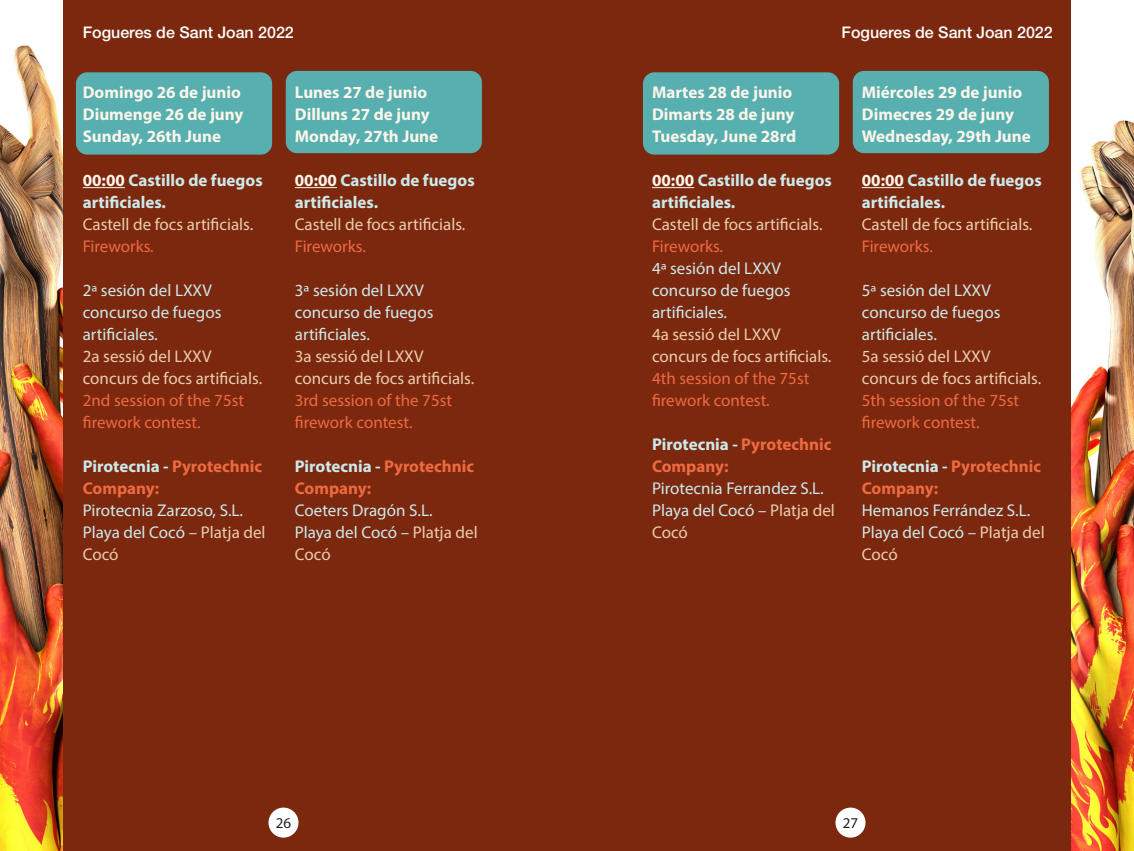
<style>
.page{position:relative;width:1134px;height:851px;background:#fff}
.page>*{position:absolute;margin:0;border:0;box-sizing:border-box;transform-origin:0 0}
.t1{font:17px/22px "Myriad Pro";color:#cce9ea}
.t2{font:17px/22px "Myriad Pro";color:#ebcdad}
.t3{font:700 17px "Myriad Pro";color:#fcf5e9}
.t4{font:17px/22px "Myriad Pro";color:#ee6a41}
.t5{font:700 17px/22px "Myriad Pro";color:#cce9ea}
.t6{font:700 17px/22px "Myriad Pro";color:#ee6a41}
.t7{font:500 16px "Helvetica Neue LT Std";color:#fff}
.t8{font:15px "Myriad Pro";color:#231f20}
.s1{color:#fcf5e9}
.s2{color:#cce9ea}
.s3{color:#ebcdad}
</style>
<div class="page">
<div style="left:0;top:0;width:1134px;height:850px;background:#7b280e"></div>
<div style="left:268px;top:807px;width:30px;height:30px;background:#fff;border-radius:50%"></div>
<div style="left:835px;top:807px;width:30px;height:30px;background:#fff;border-radius:50%"></div>
<img style="left:0;top:0;width:62px;height:850px">
<img style="left:1071px;top:0;width:63px;height:850px">
<div style="left:76px;top:72px;width:196px;height:82px;background:#57afb0;border-radius:11px"></div>
<div style="left:643px;top:72px;width:196px;height:82px;background:#57afb0;border-radius:11px"></div>
<div style="left:286px;top:71px;width:196px;height:82px;background:#57afb0;border-radius:11px"></div>
<div style="left:853px;top:71px;width:196px;height:82px;background:#57afb0;border-radius:11px"></div>
<hr style="left:83px;top:187px;width:42px;height:1px;background:#fcf5e9">
<hr style="left:295px;top:187px;width:42px;height:1px;background:#fcf5e9">
<hr style="left:652px;top:187px;width:42px;height:1px;background:#fcf5e9">
<hr style="left:862px;top:187px;width:42px;height:1px;background:#fcf5e9">
<p class="t7" style="left:83px;top:23px;width:213px">Fogueres de Sant Joan 2022</p>
<p class="t7" style="left:842px;top:23px;width:213px">Fogueres de Sant Joan 2022</p>
<p class="t3" style="left:83px;top:81px;width:160px">Domingo 26 de junio</p>
<p class="t3" style="left:83px;top:103px;width:162px">Diumenge 26 de juny</p>
<p class="t3" style="left:83px;top:125px;width:140px">Sunday, 26th June</p>
<p class="t5" style="left:83px;top:169px;width:181px"><span class="s1">00:00</span> Castillo de fuegos artificiales.</p>
<p class="t2" style="left:83px;top:213px;width:172px">Castell de focs artificials.</p>
<p class="t4" style="left:83px;top:235px;width:73px">Fireworks.</p>
<p class="t1" style="left:83px;top:279px;width:140px">2ª sesión del LXXV concurso de fuegos artificiales.</p>
<p class="t2" style="left:83px;top:345px;width:181px">2a sessió del LXXV concurs de focs artificials.</p>
<p class="t4" style="left:83px;top:389px;width:163px">2nd session of the 75st firework contest.</p>
<p class="t6" style="left:83px;top:455px;width:181px"><span class="s2">Pirotecnia -</span> Pyrotechnic<br>Company:</p>
<p class="t1" style="left:83px;top:499px;width:162px">Pirotecnia Zarzoso, S.L.</p>
<p class="t1" style="left:83px;top:521px;width:184px">Playa del Cocó – <span class="s3">Platja del<br>Cocó</span></p>
<p class="t3" style="left:295px;top:81px;width:134px">Lunes 27 de junio</p>
<p class="t3" style="left:295px;top:103px;width:136px">Dilluns 27 de juny</p>
<p class="t3" style="left:295px;top:125px;width:145px">Monday, 27th June</p>
<p class="t5" style="left:295px;top:169px;width:181px"><span class="s1">00:00</span> Castillo de fuegos artificiales.</p>
<p class="t2" style="left:295px;top:213px;width:172px">Castell de focs artificials.</p>
<p class="t4" style="left:295px;top:235px;width:73px">Fireworks.</p>
<p class="t1" style="left:295px;top:279px;width:140px">3ª sesión del LXXV concurso de fuegos artificiales.</p>
<p class="t2" style="left:295px;top:345px;width:181px">3a sessió del LXXV concurs de focs artificials.</p>
<p class="t4" style="left:295px;top:389px;width:159px">3rd session of the 75st firework contest.</p>
<p class="t6" style="left:295px;top:455px;width:181px"><span class="s2">Pirotecnia -</span> Pyrotechnic<br>Company:</p>
<p class="t1" style="left:295px;top:499px;width:139px">Coeters Dragón S.L.</p>
<p class="t1" style="left:295px;top:521px;width:184px">Playa del Cocó – <span class="s3">Platja del<br>Cocó</span></p>
<p class="t3" style="left:652px;top:81px;width:142px">Martes 28 de junio</p>
<p class="t3" style="left:652px;top:103px;width:144px">Dimarts 28 de juny</p>
<p class="t3" style="left:652px;top:125px;width:146px">Tuesday, June 28rd</p>
<p class="t5" style="left:652px;top:169px;width:181px"><span class="s1">00:00</span> Castillo de fuegos artificiales.</p>
<p class="t2" style="left:652px;top:213px;width:172px">Castell de focs artificials.</p>
<p class="t4" style="left:652px;top:235px;width:73px">Fireworks.</p>
<p class="t1" style="left:652px;top:257px;width:140px">4ª sesión del LXXV concurso de fuegos artificiales.</p>
<p class="t2" style="left:652px;top:323px;width:181px">4a sessió del LXXV concurs de focs artificials.</p>
<p class="t4" style="left:652px;top:367px;width:159px">4th session of the 75st firework contest.</p>
<p class="t6" style="left:652px;top:433px;width:181px"><span class="s2">Pirotecnia -</span> Pyrotechnic<br>Company:</p>
<p class="t1" style="left:652px;top:477px;width:173px">Pirotecnia Ferrandez S.L.</p>
<p class="t1" style="left:652px;top:499px;width:184px">Playa del Cocó – <span class="s3">Platja del<br>Cocó</span></p>
<p class="t3" style="left:862px;top:81px;width:162px">Miércoles 29 de junio</p>
<p class="t3" style="left:862px;top:103px;width:154px">Dimecres 29 de juny</p>
<p class="t3" style="left:862px;top:125px;width:170px">Wednesday, 29th June</p>
<p class="t5" style="left:862px;top:169px;width:181px"><span class="s1">00:00</span> Castillo de fuegos artificiales.</p>
<p class="t2" style="left:862px;top:213px;width:172px">Castell de focs artificials.</p>
<p class="t4" style="left:862px;top:235px;width:73px">Fireworks.</p>
<p class="t1" style="left:862px;top:279px;width:140px">5ª sesión del LXXV concurso de fuegos artificiales.</p>
<p class="t2" style="left:862px;top:345px;width:181px">5a sessió del LXXV concurs de focs artificials.</p>
<p class="t4" style="left:862px;top:389px;width:159px">5th session of the 75st firework contest.</p>
<p class="t6" style="left:862px;top:455px;width:181px"><span class="s2">Pirotecnia -</span> Pyrotechnic<br>Company:</p>
<p class="t1" style="left:862px;top:499px;width:170px">Hemanos Ferrández S.L.</p>
<p class="t1" style="left:862px;top:521px;width:184px">Playa del Cocó – <span class="s3">Platja del<br>Cocó</span></p>
<p class="t8" style="left:276px;top:813px;width:17px">26</p>
<p class="t8" style="left:843px;top:813px;width:17px">27</p>
</div>
